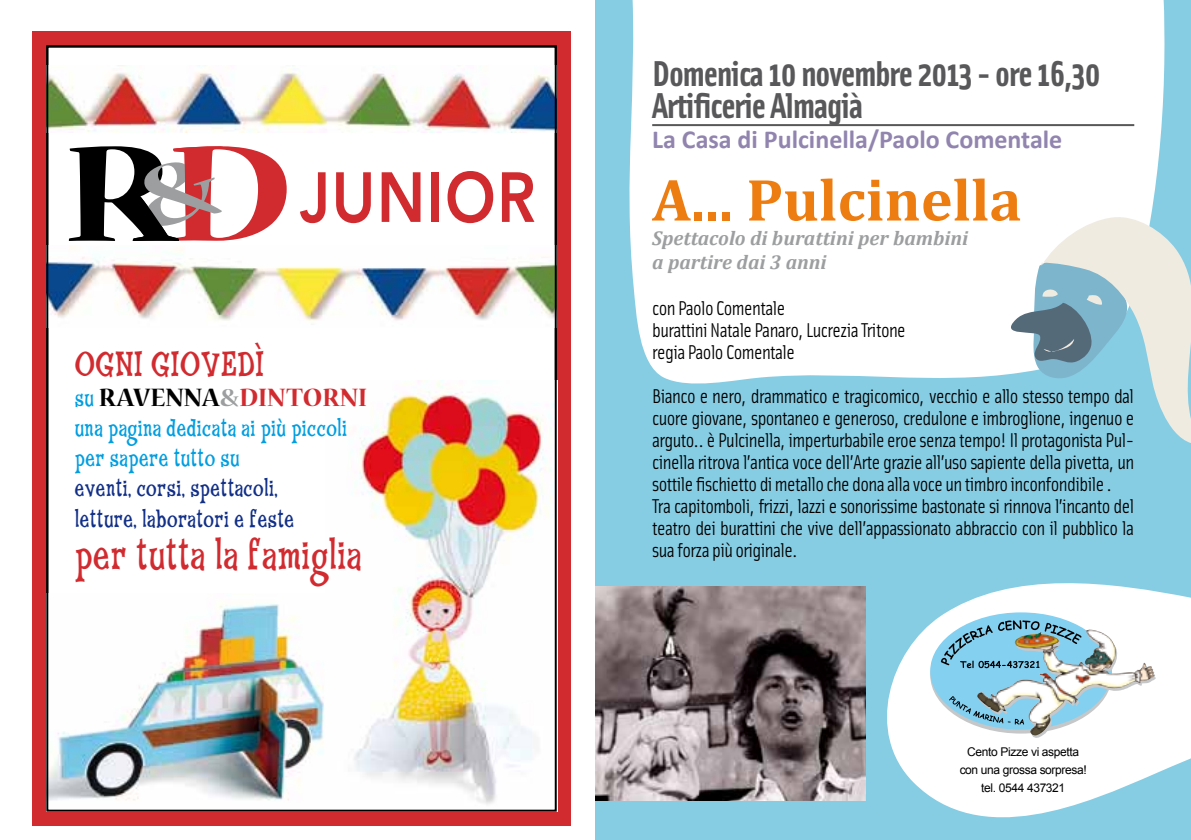
<style>
.page{position:relative;width:1191px;height:840px;background:#fff}
.page>*{position:absolute;margin:0;border:0;box-sizing:border-box;transform-origin:0 0}
.t1{font:800 70px "Avenir";letter-spacing:.025em;color:#d12b30;scale:.87 1}
.t2{font:700 60px "Cambria";color:#ee7d11}
.t3{font:42px "Fink";letter-spacing:.025em;color:#d12b30;scale:.81 1}
.t4{font:700 36px/32px "Solex";letter-spacing:-.03em;color:#58585a}
.t5{font:36px "Fink";letter-spacing:.025em;color:#d12b30;scale:.81 1}
.t6{font:700 expanded 28px "Nueva";letter-spacing:.025em;color:#d12b30;scale:.81 1}
.t7{font:700 26px "Calibri";color:#9185af}
.t8{font:24px/30px "Fink";letter-spacing:.025em;color:#112f87;scale:.81 1}
.t9{font:24px/30px "Fink";letter-spacing:.025em;color:#009ee0;scale:.81 1}
.t10{font:20px/22px "Solex";letter-spacing:-.03em;color:#000}
.t11{font:italic 700 20px/24px "Cambria";color:#9c9e9f}
.t12{font:12px/18px "Arial";letter-spacing:-.03em;color:#000;text-align:center}
.s1{font-family:"Fink";font-weight:400;font-stretch:normal;font-size:24px;color:#009ee0}
.s2{color:#000}
.s3{color:#9c9e9f}
</style>
<div class="page">
<div style="left:595px;top:0;width:596px;height:839px;background:#86cde4"></div>
<svg style="left:864px;top:583px;width:327px;height:235px;fill:#fff"></svg>
<div style="left:629px;top:0;width:536px;height:384px;background:#fff"></div>
<hr style="left:652px;top:124px;width:482px;height:2px;background:#58585a">
<img style="left:595px;top:586px;width:270px;height:214px">
<svg style="left:1011px;top:217px;width:180px;height:226px"></svg>
<div style="left:930px;top:612px;width:181px;height:117px;background:#84d0f0;border-radius:50%"></div>
<svg style="left:940px;top:620px;width:215px;height:117px"></svg>
<img style="left:1084px;top:629px;width:15px;height:35px">
<div style="left:32px;top:31px;width:539px;height:794px;background:#d12b30"></div>
<div style="left:47px;top:46px;width:509px;height:764px;background:#fff"></div>
<img style="left:49px;top:246px;width:505px;height:75px">
<img style="left:49px;top:604px;width:275px;height:197px">
<img style="left:49px;top:66px;width:505px;height:67px">
<img style="left:354px;top:380px;width:200px;height:425px">
<svg style="left:69px;top:146px;width:218px;height:95px"></svg>
<h1 class="t1" style="left:300px;top:156px;width:272px">JUNIOR</h1>
<h3 class="t5" style="left:75px;top:342px;width:235px">OGNI GIOVEDÌ</h3>
<h3 class="t6" style="left:75px;top:384px;width:362px"><span class="s1">su</span> <span class="s2">RAVENNA</span><span class="s3">&amp;</span>DINTORNI</h3>
<p class="t9" style="left:75px;top:415px;width:338px">una pagina dedicata ai più piccoli per sapere tutto su</p>
<p class="t8" style="left:75px;top:475px;width:272px">eventi, corsi, spettacoli, letture, laboratori e feste</p>
<h3 class="t3" style="left:75px;top:528px;width:356px">per tutta la famiglia</h3>
<h3 class="t4" style="left:652px;top:56px;width:450px">Domenica 10 novembre 2013 - ore 16,30<br>Artificerie Almagià</h3>
<h3 class="t7" style="left:652px;top:124px;width:412px">La Casa di Pulcinella/Paolo Comentale</h3>
<h2 class="t2" style="left:652px;top:163px;width:371px">A... Pulcinella</h2>
<p class="t11" style="left:652px;top:225px;width:317px">Spettacolo di burattini per bambini a partire dai 3 anni</p>
<p class="t10" style="left:652px;top:296px;width:255px">con Paolo Comentale<br>burattini Natale Panaro, Lucrezia Tritone regia Paolo Comentale</p>
<p class="t10" style="left:652px;top:384px;width:483px">Bianco e nero, drammatico e tragicomico, vecchio e allo stesso tempo dal cuore giovane, spontaneo e generoso, credulone e imbroglione, ingenuo e arguto.. è Pulcinella, imperturbabile eroe senza tempo! Il protagonista Pul&shy;cinella ritrova l’antica voce dell’Arte grazie all’uso sapiente della pivetta, un sottile fischietto di metallo che dona alla voce un timbro inconfondibile .<br>Tra capitomboli, frizzi, lazzi e sonorissime bastonate si rinnova l’incanto del teatro dei burattini che vive dell’appassionato abbraccio con il pubblico la sua forza più originale.</p>
<p class="t12" style="left:959px;top:742px;width:129px">Cento Pizze vi aspetta con una grossa sorpresa! tel. 0544 437321</p>
</div>
